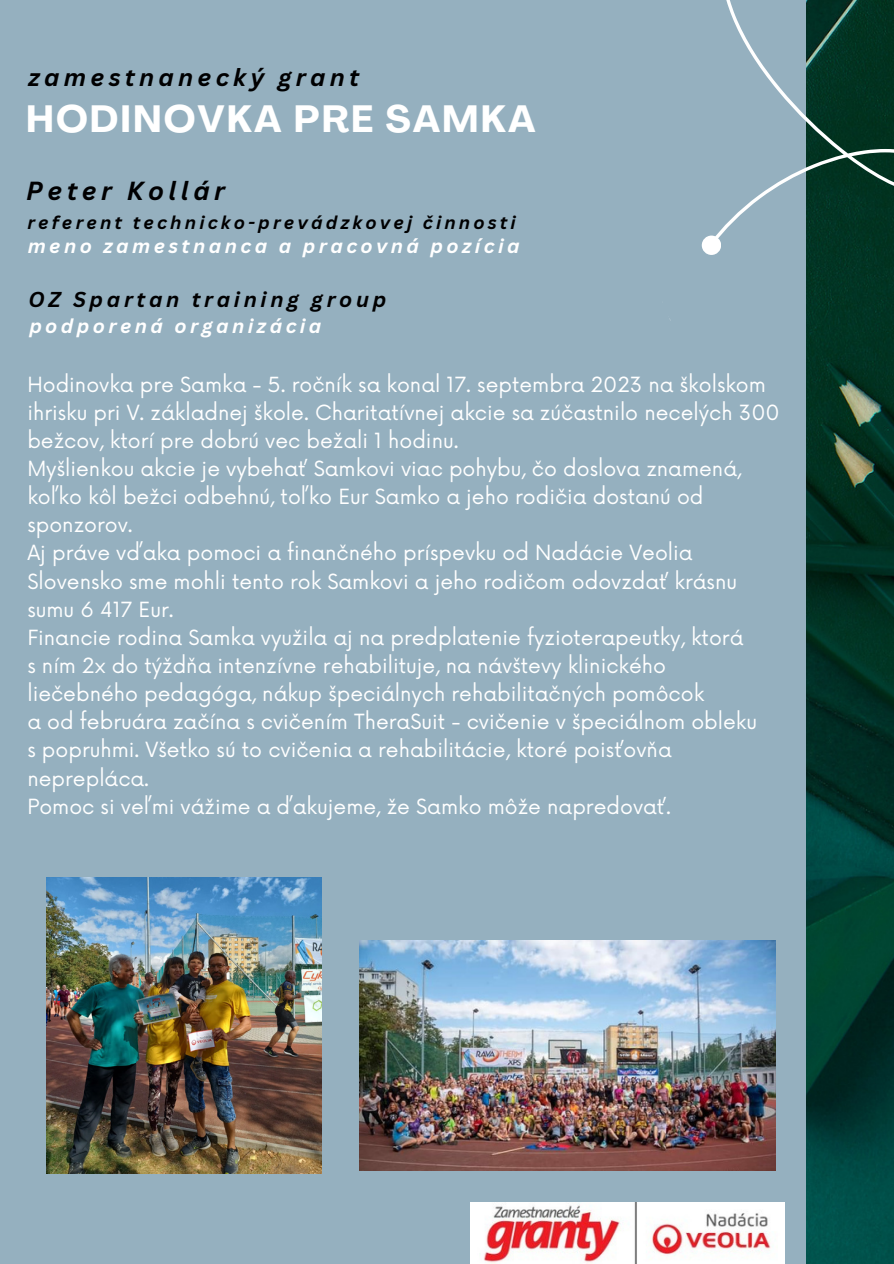
<style>
.page{position:relative;width:894px;height:1264px;background:#fff}
.page>*{position:absolute;margin:0;border:0;box-sizing:border-box;transform-origin:0 0}
.t1{font:700 37.5px "Agrandir";letter-spacing:.055em;color:#fff}
.t2{font:italic 700 25.5px "Canva Sans";letter-spacing:.175em;color:#000001}
.t3{font:italic 700 24px "Canva Sans";letter-spacing:.175em;color:#000001}
.t4{font:italic 700 21px "Canva Sans";letter-spacing:.175em;color:#000001}
.t5{font:20.4px/28.2px "Now";color:#fff}
.t6{font:italic 700 19.5px "Canva Sans";letter-spacing:.175em;color:#fff}
.t7{font:italic 700 18px "Canva Sans";letter-spacing:.175em;color:#000001}
</style>
<div class="page">
<img style="left:804px;top:320px;width:89px;height:943px">
<div style="left:0;top:0;width:804px;height:1263px;background:#95b0bf"></div>
<svg style="left:716px;top:0;width:177px;height:320px;fill:#95b0bf"></svg>
<img style="left:470px;top:1202px;width:314px;height:61px">
<div style="left:660px;top:245px;width:75px;height:90px;background:#95b0bf"></div>
<svg style="left:701px;top:235px;width:20px;height:20px"></svg>
<img style="left:359px;top:940px;width:416px;height:230px">
<img style="left:46px;top:877px;width:276px;height:296px">
<h3 class="t3" style="left:29px;top:61px;width:332px">zamestnanecký grant</h3>
<h3 class="t1" style="left:26px;top:104px;width:510px">HODINOVKA PRE SAMKA</h3>
<p class="t2" style="left:26px;top:173px;width:200px">Peter Kollár</p>
<p class="t7" style="left:27px;top:209px;width:490px">referent technicko-prevádzkovej činnosti</p>
<h4 class="t6" style="left:28px;top:232px;width:493px">meno zamestnanca a pracovná pozícia</h4>
<h3 class="t4" style="left:29px;top:285px;width:359px">OZ Spartan training group</h3>
<p class="t6" style="left:29px;top:312px;width:293px">podporená organizácia</p>
<p class="t5" style="left:27px;top:371px;width:753px">Hodinovka pre Samka - 5. ročník sa konal 17. septembra 2023 na školskom ihrisku pri V. základnej škole. Charitatívnej akcie sa zúčastnilo necelých 300 bežcov, ktorí pre dobrú vec bežali 1 hodinu.<br>Myšlienkou akcie je vybehať Samkovi viac pohybu, čo doslova znamená, koľko kôl bežci odbehnú, toľko Eur Samko a jeho rodičia dostanú od sponzorov.<br>Aj práve vďaka pomoci a finančného príspevku od Nadácie Veolia Slovensko sme mohli tento rok Samkovi a jeho rodičom odovzdať krásnu sumu 6 417 Eur.<br>Financie rodina Samka využila aj na predplatenie fyzioterapeutky, ktorá<br>s ním 2x do týždňa intenzívne rehabilituje, na návštevy klinického liečebného pedagóga, nákup špeciálnych rehabilitačných pomôcok<br>a od februára začína s cvičením TheraSuit - cvičenie v špeciálnom obleku<br>s popruhmi. Všetko sú to cvičenia a rehabilitácie, ktoré poisťovňa neprepláca.<br>Pomoc si veľmi vážime a ďakujeme, že Samko môže napredovať.</p>
</div>
